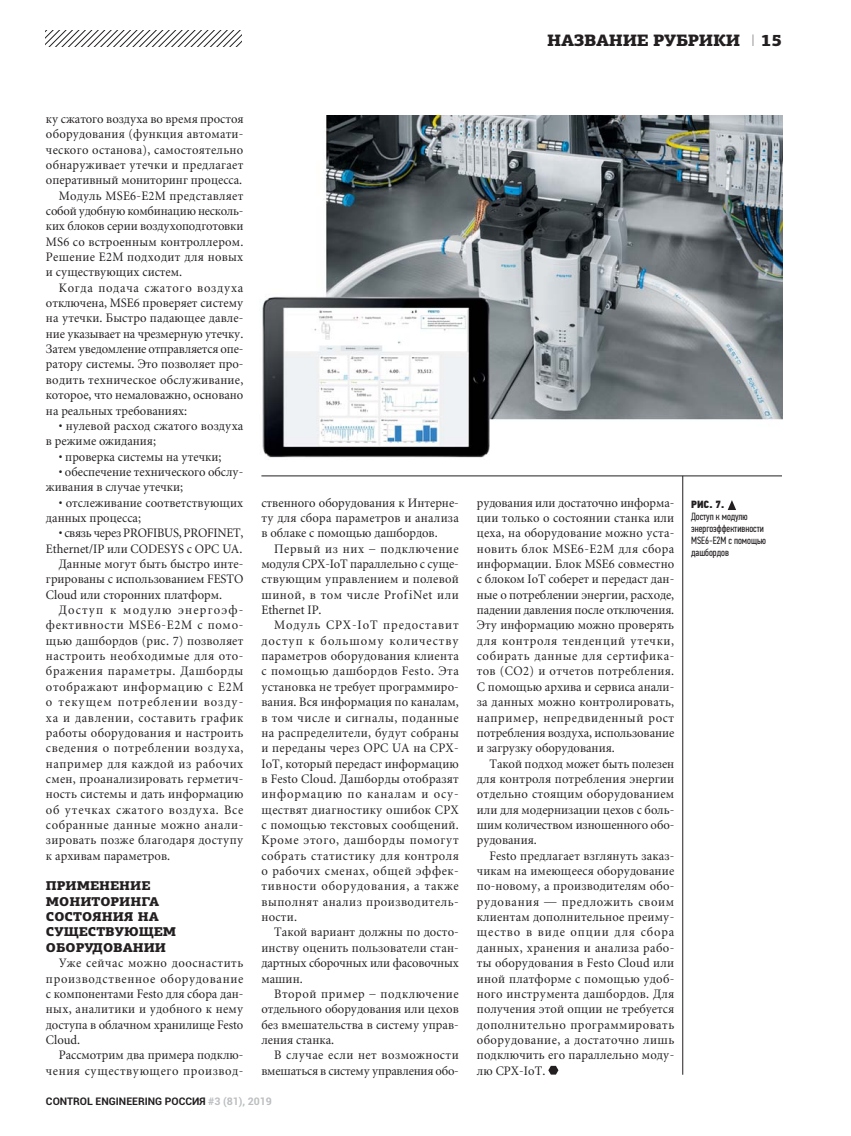
<style>
.page{position:relative;width:851px;height:1136px;background:#fff}
.page>*{position:absolute;margin:0;border:0;box-sizing:border-box;transform-origin:0 0}
.t1{font:900 16.5px "PF Agora Slab Pro";letter-spacing:-.02em;color:#231f20}
.t2{font:12.75px/15.3px "Miniature";letter-spacing:.01em;color:#231f20;text-align:justify;scale:.96 1}
.t3{font:12.75px/15.3px "Miniature";letter-spacing:.045em;color:#231f20;text-align:right;scale:.96 1}
.t4{font:12.75px/15.3px "Miniature";letter-spacing:-.015em;color:#231f20;text-align:right;scale:.96 1}
.t5{font:12.75px "Miniature";letter-spacing:-.01em;color:#231f20;scale:.96 1}
.t6{font:900 12.75px/15.3px "PF Agora Slab Pro";color:#231f20}
.t7{font:12.75px "Miniature";letter-spacing:.05em;color:#231f20;scale:.96 1}
.t8{font:12.75px "Miniature";letter-spacing:.06em;color:#231f20;scale:.96 1}
.t9{font:12.75px "Miniature";letter-spacing:.055em;color:#231f20;scale:.96 1}
.t10{font:12.75px "Miniature";letter-spacing:-.02em;color:#231f20;scale:.96 1}
.t11{font:12.75px "Miniature";letter-spacing:.04em;color:#231f20;scale:.96 1}
.t12{font:12.75px "Miniature";letter-spacing:.08em;color:#231f20;scale:.96 1}
.t13{font:12.75px "Miniature";letter-spacing:.095em;color:#231f20;scale:.96 1}
.t14{font:10.5px/12px "PF Din Text Comp Pro";color:#231f20}
.t15{font:700 10.5px "Roboto";color:#231f20}
.t16{font:10.5px "PF Din Text Cond Pro X Black";color:#231f20}
.s1{font-family:"PF Din Text Pro";font-weight:100}
.s2{color:#bbbdc0}
</style>
<div class="page">
<svg style="left:46px;top:31px;width:195px;height:15px"></svg>
<svg style="left:548px;top:1065px;width:10px;height:9px"></svg>
<img style="left:262px;top:115px;width:519px;height:343px">
<svg style="left:727px;top:500px;width:9px;height:10px"></svg>
<hr style="left:261px;top:475px;width:520px;height:1px;background:#231f20">
<hr style="left:682px;top:476px;width:1px;height:598px;background:#231f20">
<p class="t1" style="left:547px;top:31px;width:195px">НАЗВАНИЕ РУБРИКИ</p>
<p class="t1" style="left:751px;top:31px;width:32px"><span class="s1">I</span> 15</p>
<p class="t2" style="left:46px;top:111px;width:207px">ку сжатого воздуха во время простоя</p>
<p class="t2" style="left:46px;top:126px;width:207px">оборудования (функция автомати-</p>
<p class="t2" style="left:46px;top:141px;width:207px">ческого останова), самостоятельно</p>
<p class="t2" style="left:46px;top:157px;width:207px">обнаруживает утечки и предлагает</p>
<p class="t2" style="left:46px;top:172px;width:206px">оперативный мониторинг процесса.</p>
<p class="t2" style="left:59px;top:187px;width:194px">Модуль MSE6-E2M представляет</p>
<p class="t4" style="left:46px;top:203px;width:207px">собой удобную комбинацию несколь-</p>
<p class="t5" style="left:46px;top:218px;width:207px">ких блоков серии воздухоподготовки</p>
<p class="t2" style="left:46px;top:233px;width:207px">MS6 со встроенным контроллером.</p>
<p class="t2" style="left:46px;top:249px;width:207px">Решение E2M подходит для новых</p>
<p class="t2" style="left:46px;top:264px;width:143px">и существующих систем.</p>
<p class="t8" style="left:59px;top:280px;width:194px">Когда подача сжатого воздуха</p>
<p class="t2" style="left:46px;top:295px;width:207px">отключена, MSE6 проверяет систему</p>
<p class="t2" style="left:46px;top:310px;width:207px">на утечки. Быстро падающее давле-</p>
<p class="t5" style="left:46px;top:326px;width:207px">ние указывает на чрезмерную утечку.</p>
<p class="t4" style="left:46px;top:341px;width:207px">Затем уведомление отправляется опе-</p>
<p class="t2" style="left:46px;top:356px;width:207px">ратору системы. Это позволяет про-</p>
<p class="t2" style="left:46px;top:372px;width:207px">водить техническое обслуживание,</p>
<p class="t2" style="left:46px;top:387px;width:207px">которое, что немаловажно, основано</p>
<p class="t2" style="left:46px;top:402px;width:148px">на реальных требованиях:</p>
<p class="t2" style="left:46px;top:418px;width:207px;text-indent:13px">• нулевой расход сжатого воздуха в режиме ожидания;</p>
<p class="t2" style="left:59px;top:448px;width:171px">• проверка системы на утечки;</p>
<p class="t2" style="left:46px;top:464px;width:207px;text-indent:13px">• обеспечение технического обслу&shy;живания в случае утечки;</p>
<p class="t2" style="left:46px;top:494px;width:207px;text-indent:13px">• отслеживание соответствующих данных процесса;</p>
<p class="t10" style="left:59px;top:525px;width:194px">• связь через PROFIBUS, PROFINET,</p>
<p class="t2" style="left:46px;top:540px;width:206px">Ethernet/IP или CODESYS с OPC UA.</p>
<p class="t2" style="left:59px;top:556px;width:194px">Данные могут быть быстро инте-</p>
<p class="t2" style="left:46px;top:571px;width:207px">грированы с использованием FESTO</p>
<p class="t2" style="left:46px;top:586px;width:185px">Cloud или сторонних платформ.</p>
<p class="t13" style="left:59px;top:602px;width:194px">Доступ к модулю энергоэф-</p>
<p class="t9" style="left:46px;top:617px;width:207px">фективности MSE6-E2M с помо-</p>
<p class="t2" style="left:46px;top:632px;width:207px">щью дашбордов (рис. 7) позволяет</p>
<p class="t3" style="left:46px;top:648px;width:207px">настроить необходимые для ото-</p>
<p class="t7" style="left:46px;top:663px;width:207px">бражения параметры. Дашборды</p>
<p class="t9" style="left:46px;top:679px;width:207px">отображают информацию с E2M</p>
<p class="t12" style="left:46px;top:694px;width:207px">о текущем потреблении возду-</p>
<p class="t7" style="left:46px;top:709px;width:207px">ха и давлении, составить график</p>
<p class="t2" style="left:46px;top:724px;width:207px">работы оборудования и настроить</p>
<p class="t3" style="left:46px;top:740px;width:207px">сведения о потреблении воздуха,</p>
<p class="t11" style="left:46px;top:755px;width:207px">например для каждой из рабочих</p>
<p class="t2" style="left:46px;top:770px;width:207px">смен, проанализировать герметич-</p>
<p class="t2" style="left:46px;top:786px;width:207px">ность системы и дать информацию</p>
<p class="t8" style="left:46px;top:801px;width:207px">об утечках сжатого воздуха. Все</p>
<p class="t3" style="left:46px;top:816px;width:207px">собранные данные можно анали-</p>
<p class="t2" style="left:46px;top:832px;width:207px">зировать позже благодаря доступу</p>
<p class="t2" style="left:46px;top:847px;width:131px">к архивам параметров.</p>
<p class="t6" style="left:46px;top:878px;width:132px">ПРИМЕНЕНИЕ<br>МОНИТОРИНГА<br>СОСТОЯНИЯ НА<br>СУЩЕСТВУЮЩЕМ<br>ОБОРУДОВАНИИ</p>
<p class="t2" style="left:46px;top:954px;width:207px;text-indent:13px">Уже сейчас можно дооснастить производственное оборудование с компонентами Festo для сбора дан&shy;ных, аналитики и удобного к нему доступа в облачном хранилище Festo Cloud.</p>
<p class="t3" style="left:46px;top:1047px;width:207px">Рассмотрим два примера подклю&shy;чения существующего производ-</p>
<p class="t2" style="left:261px;top:494px;width:207px">ственного оборудования к Интерне&shy;ту для сбора параметров и анализа в облаке с помощью дашбордов.</p>
<p class="t2" style="left:261px;top:540px;width:207px;text-indent:13px">Первый из них – подключение модуля CPX-IoT параллельно с суще&shy;ствующим управлением и полевой шиной, в том числе ProfiNet или Ethernet IP.</p>
<p class="t2" style="left:261px;top:617px;width:207px;text-indent:13px">Модуль CPX-IoT предоставит доступ к большому количеству параметров оборудования клиента c помощью дашбордов Festo. Эта установка не требует программиро&shy;вания. Вся информация по каналам, в том числе и сигналы, поданные на распределители, будут собраны и переданы через OPC UA на CPX-IoT, который передаст информацию в Festo Cloud. Дашборды отобразят информацию по каналам и осу&shy;ществят диагностику ошибок CPX с помощью текстовых сообщений.<br>Кроме этого, дашборды помогут собрать статистику для контроля о рабочих сменах, общей эффек&shy;тивности оборудования, а также выполнят анализ производитель&shy;ности.</p>
<p class="t2" style="left:261px;top:924px;width:207px;text-indent:13px">Такой вариант должны по досто&shy;инству оценить пользователи стан&shy;дартных сборочных или фасовочных машин.</p>
<p class="t2" style="left:261px;top:985px;width:207px;text-indent:13px">Второй пример – подключение отдельного оборудования или цехов без вмешательства в систему управ&shy;ления станка.</p>
<p class="t4" style="left:261px;top:1047px;width:207px">В случае если нет возможности вмешаться в систему управления обо-</p>
<p class="t15" style="left:46px;top:1093px;width:227px">CONTROL ENGINEERING РОССИЯ <span class="s2">#3 (81), 2019</span></p>
<p class="t2" style="left:477px;top:494px;width:207px">рудования или достаточно информа&shy;ции только о состоянии станка или цеха, на оборудование можно уста&shy;новить блок MSE6-E2M для сбора информации. Блок MSE6 совместно с блоком IoT соберет и передаст дан&shy;ные о потреблении энергии, расходе, падении давления после отключения.<br>Эту информацию можно проверять для контроля тенденций утечки, собирать данные для сертифика&shy;тов (CO2) и отчетов потребления.<br>С помощью архива и сервиса анали&shy;за данных можно контролировать, например, непредвиденный рост потребления воздуха, использование и загрузку оборудования.</p>
<p class="t2" style="left:477px;top:755px;width:207px;text-indent:13px">Такой подход может быть полезен для контроля потребления энергии отдельно стоящим оборудованием или для модернизации цехов с боль&shy;шим количеством изношенного обо&shy;рудования.</p>
<p class="t2" style="left:477px;top:847px;width:207px;text-indent:13px">Festo предлагает взглянуть заказ&shy;чикам на имеющееся оборудование по-новому, а производителям обо&shy;рудования — предложить своим клиентам дополнительное преиму&shy;щество в виде опции для сбора данных, хранения и анализа рабо&shy;ты оборудования в Festo Cloud или иной платформе с помощью удоб&shy;ного инструмента дашбордов. Для получения этой опции не требуется дополнительно программировать оборудование, а достаточно лишь подключить его параллельно моду&shy;лю CPX-IoT.</p>
<p class="t16" style="left:691px;top:498px;width:35px">РИС. 7.</p>
<p class="t14" style="left:691px;top:510px;width:76px">Доступ к модулю энергоэффективности<br>MSE6-E2M с помощью дашбордов</p>
</div>
